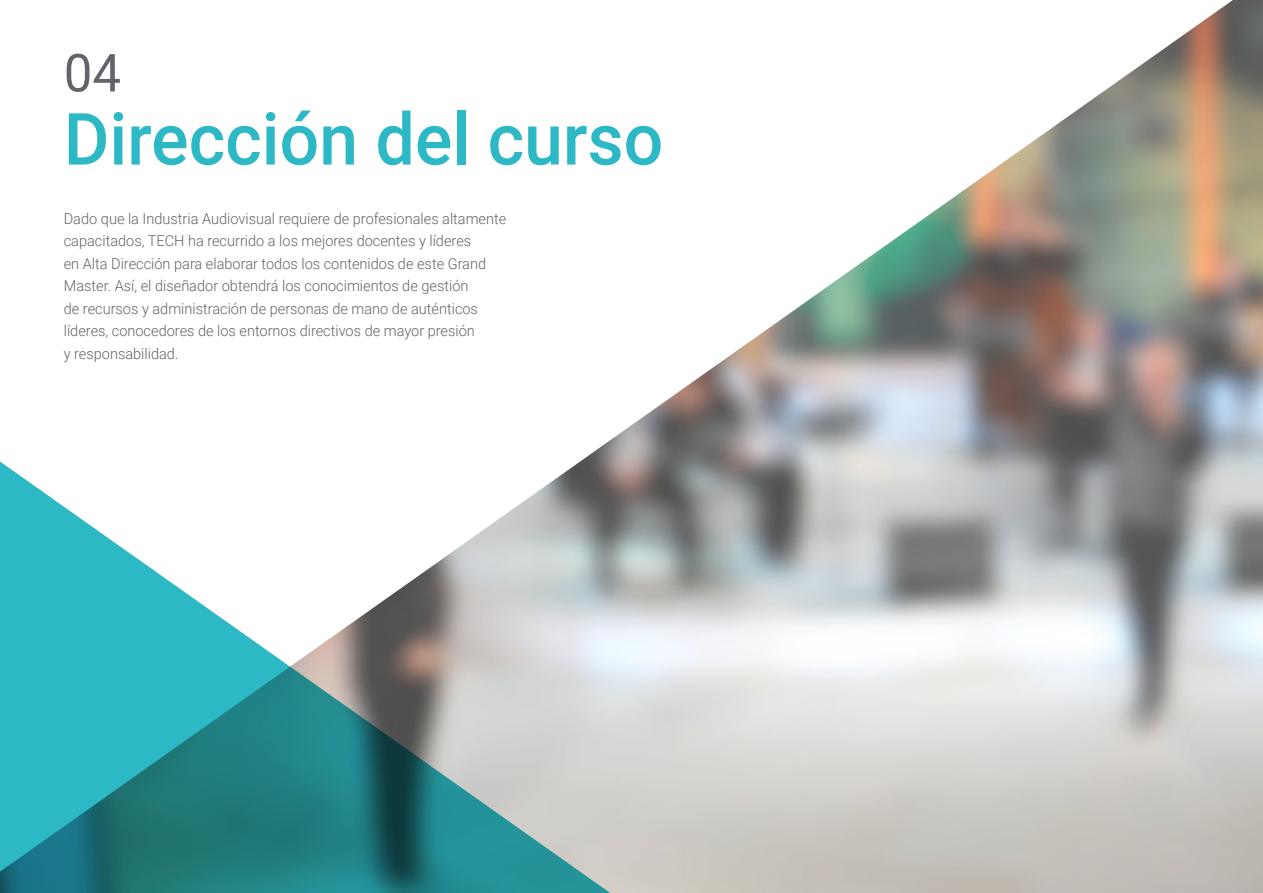
<style>
.page{position:relative;width:1263px;height:893px;background:#fff}
.page>*{position:absolute;margin:0;border:0;box-sizing:border-box;transform-origin:0 0}
.t1{font:500 72px "Roboto";color:#2db8c5}
.t2{font:52.5px "Roboto";color:#61646a}
.t3{font:300 15px/22.5px "Roboto";color:#61646a}
</style>
<div class="page">
<img style="left:602px;top:0;width:661px;height:893px">
<svg style="left:0;top:446px;width:640px;height:447px"></svg>
<h2 class="t2" style="left:64px;top:36px;width:59px">04</h2>
<h1 class="t1" style="left:64px;top:89px;width:601px">Dirección del curso</h1>
<p class="t3" style="left:64px;top:207px;width:444px">Dado que la Industria Audiovisual requiere de profesionales altamente capacitados, TECH ha recurrido a los mejores docentes y líderes<br>en Alta Dirección para elaborar todos los contenidos de este Grand Master. Así, el diseñador obtendrá los conocimientos de gestión<br>de recursos y administración de personas de mano de auténticos líderes, conocedores de los entornos directivos de mayor presión<br>y responsabilidad.</p>
</div>
